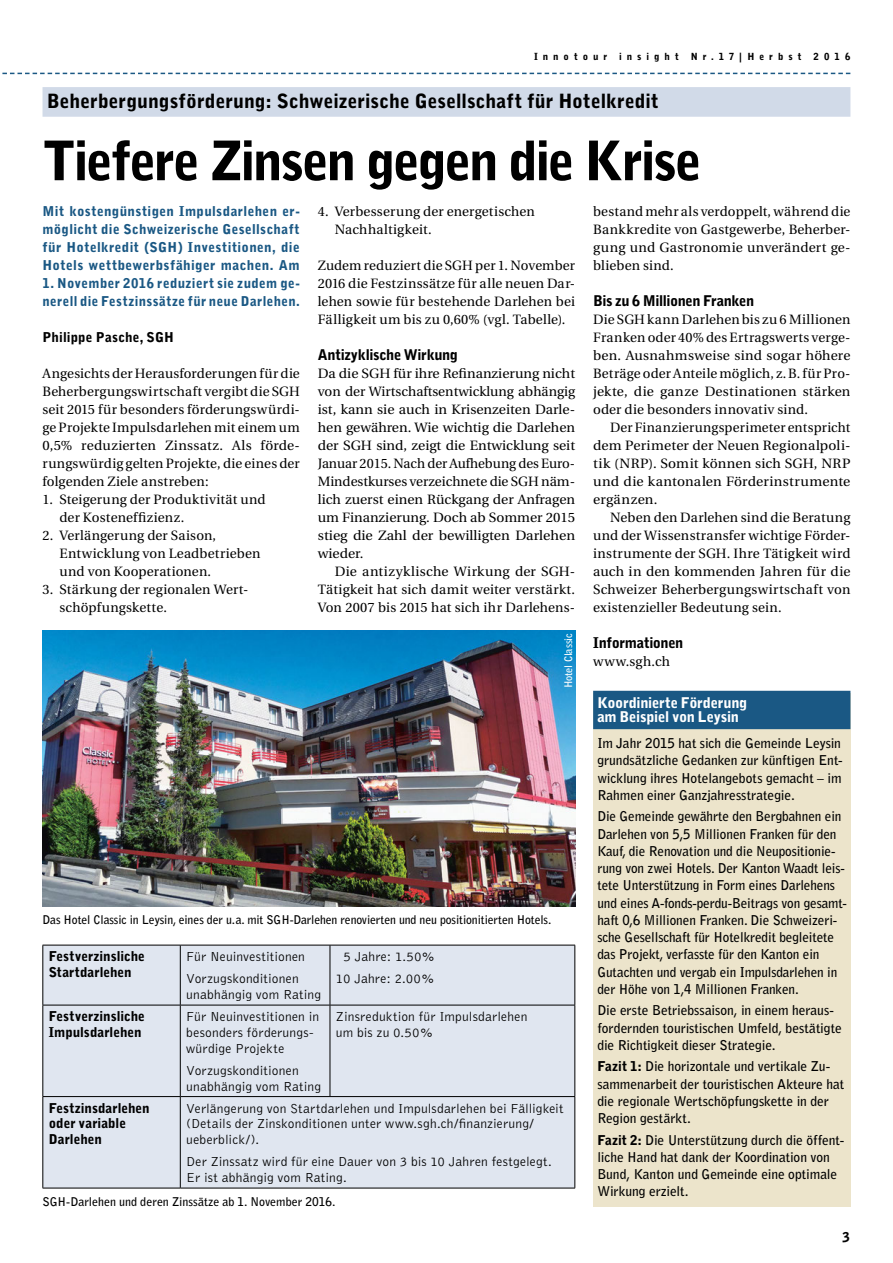
<style>
.page{position:relative;width:893px;height:1263px;background:#fff}
.page>*{position:absolute;margin:0;border:0;box-sizing:border-box;transform-origin:0 0}
.t1{font:900 54px "Bell Gothic Std";letter-spacing:-.045em;color:#000}
.t2{font:900 19.5px "Bell Gothic Std";color:#000}
.t3{font:900 14.7px "Bell Gothic Std";letter-spacing:-.03em;color:#000}
.t4{font:900 14.7px/14.4px "Bell Gothic Std";letter-spacing:-.02em;color:#fff}
.t5{font:13.5px/18px "Utopia";letter-spacing:.01em;color:#000;text-align:justify}
.t6{font:700 13.5px/17.2px "Bell Gothic Std";letter-spacing:-.01em;color:#000}
.t7{font:300 13.5px/15.8px "Bell Gothic Std";letter-spacing:.015em;color:#000}
.t8{font:900 13.5px/18px "Bell Gothic Std";letter-spacing:.03em;color:#1a5884;text-align:justify}
.t9{font:900 13.5px/15.8px "Bell Gothic Std";color:#000}
.t10{font:700 12px "Bell Gothic Std";letter-spacing:-.01em;color:#000}
.t11{font:700 10.5px "Bell Gothic Std";letter-spacing:-.02em;color:#fff}
.t12{font:900 9.75px "Bell Gothic Std";letter-spacing:.51em;color:#000}
.s1{font-weight:900}
</style>
<div class="page">
<svg style="left:2px;top:73px;width:848px;height:1px"></svg>
<div style="left:43px;top:87px;width:807px;height:30px;background:#d1dae8"></div>
<div style="left:593px;top:693px;width:257px;height:513px;background:#ece4cb"></div>
<div style="left:593px;top:691px;width:257px;height:38px;background:#1a5884"></div>
<div style="left:44px;top:946px;width:531px;height:242px;background:#e0e6f0"></div>
<hr style="left:43px;top:945px;width:137px;height:1px;background:#000">
<hr style="left:43px;top:945px;width:1px;height:60px;background:#000">
<hr style="left:180px;top:945px;width:150px;height:1px;background:#000">
<hr style="left:180px;top:945px;width:1px;height:60px;background:#000">
<hr style="left:330px;top:945px;width:245px;height:1px;background:#000">
<hr style="left:330px;top:945px;width:1px;height:60px;background:#000">
<hr style="left:575px;top:945px;width:1px;height:60px;background:#000">
<hr style="left:43px;top:1005px;width:137px;height:1px;background:#000">
<hr style="left:43px;top:1005px;width:1px;height:91px;background:#000">
<hr style="left:180px;top:1005px;width:150px;height:1px;background:#000">
<hr style="left:180px;top:1005px;width:1px;height:91px;background:#000">
<hr style="left:330px;top:1005px;width:245px;height:1px;background:#000">
<hr style="left:330px;top:1005px;width:1px;height:91px;background:#000">
<hr style="left:575px;top:1005px;width:1px;height:91px;background:#000">
<hr style="left:43px;top:1096px;width:137px;height:1px;background:#000">
<hr style="left:43px;top:1097px;width:1px;height:91px;background:#000">
<hr style="left:180px;top:1096px;width:150px;height:1px;background:#000">
<hr style="left:180px;top:1097px;width:1px;height:91px;background:#000">
<hr style="left:330px;top:1096px;width:245px;height:1px;background:#000">
<hr style="left:575px;top:1097px;width:1px;height:91px;background:#000">
<hr style="left:43px;top:1188px;width:137px;height:1px;background:#000">
<hr style="left:180px;top:1188px;width:150px;height:1px;background:#000">
<hr style="left:330px;top:1188px;width:245px;height:1px;background:#000">
<img style="left:43px;top:630px;width:532px;height:276px">
<p class="t12" style="left:534px;top:51px;width:318px">Innotour insight Nr.17|Herbst 2016</p>
<h2 class="t2" style="left:47px;top:90px;width:614px">Beherbergungsförderung: Schweizerische Gesellschaft für Hotelkredit</h2>
<h1 class="t1" style="left:43px;top:129px;width:661px">Tiefere Zinsen gegen die Krise</h1>
<p class="t8" style="left:43px;top:203px;width:259px">Mit kostengünstigen Impulsdarlehen er&shy;möglicht die Schweizerische Gesellschaft für Hotelkredit (SGH) Investitionen, die Hotels wettbewerbsfähiger machen. Am</p>
<p class="t8" style="left:43px;top:275px;width:259px">1. November 2016 reduziert sie zudem ge&shy;nerell die Festzinssätze für neue Darlehen.</p>
<p class="t9" style="left:43px;top:330px;width:133px">Philippe Pasche, SGH</p>
<p class="t5" style="left:43px;top:365px;width:259px">Angesichts der Herausforderungen für die Beherbergungswirtschaft vergibt die SGH seit 2015 für besonders förderungswürdi&shy;ge Projekte Impulsdarlehen mit einem um 0,5% reduzierten Zinssatz. Als förde&shy;rungswürdig gelten Projekte, die eines der folgenden Ziele anstreben:</p>
<p class="t5" style="left:60px;top:491px;width:207px;text-indent:-17px">1. Steigerung der Produktivität und der Kosteneffizienz.</p>
<p class="t5" style="left:60px;top:527px;width:202px;text-align:left;text-indent:-17px">2. Verlängerung der Saison,<br>Entwicklung von Leadbetrieben und von Kooperationen.</p>
<p class="t5" style="left:60px;top:581px;width:188px;text-indent:-17px">3. Stärkung der regionalen Wert&shy;schöpfungskette.</p>
<p class="t5" style="left:335px;top:203px;width:202px;text-indent:-17px">4. Verbesserung der energetischen<br>Nachhaltigkeit.</p>
<p class="t5" style="left:318px;top:257px;width:259px">Zudem reduziert die SGH per 1. November 2016 die Festzinssätze für alle neuen Dar&shy;lehen sowie für bestehende Darlehen bei Fälligkeit um bis zu 0,60% (vgl. Tabelle).</p>
<p class="t3" style="left:318px;top:346px;width:142px">Antizyklische Wirkung</p>
<p class="t5" style="left:318px;top:365px;width:259px">Da die SGH für ihre Refinanzierung nicht von der Wirtschaftsentwicklung abhängig ist, kann sie auch in Krisenzeiten Darle&shy;hen gewähren. Wie wichtig die Darlehen der SGH sind, zeigt die Entwicklung seit Januar 2015. Nach der Aufhebung des Euro-Mindestkurses verzeichnete die SGH näm&shy;lich zuerst einen Rückgang der Anfragen um Finanzierung. Doch ab Sommer 2015 stieg die Zahl der bewilligten Darlehen wieder.</p>
<p class="t5" style="left:318px;top:563px;width:259px;text-indent:17px">Die antizyklische Wirkung der SGH-Tätigkeit hat sich damit weiter verstärkt.<br>Von 2007 bis 2015 hat sich ihr Darlehens-</p>
<p class="t5" style="left:593px;top:203px;width:259px">bestand mehr als verdoppelt, während die Bankkredite von Gastgewerbe, Beherber&shy;gung und Gastronomie unverändert ge&shy;blieben sind.</p>
<p class="t3" style="left:593px;top:292px;width:163px">Bis zu 6 Millionen Franken</p>
<p class="t5" style="left:593px;top:311px;width:259px">Die SGH kann Darlehen bis zu 6 Millionen Franken oder 40% des Ertragswerts verge&shy;ben. Ausnahmsweise sind sogar höhere Beträge oder Anteile möglich, z.B. für Pro&shy;jekte, die ganze Destinationen stärken oder die besonders innovativ sind.</p>
<p class="t5" style="left:593px;top:419px;width:259px;text-indent:17px">Der Finanzierungsperimeter entspricht dem Perimeter der Neuen Regionalpoli&shy;tik (NRP). Somit können sich SGH, NRP und die kantonalen Förderinstrumente ergänzen.</p>
<p class="t5" style="left:593px;top:509px;width:259px;text-indent:17px">Neben den Darlehen sind die Beratung und der Wissenstransfer wichtige Förder&shy;instrumente der SGH. Ihre Tätigkeit wird auch in den kommenden Jahren für die Schweizer Beherbergungswirtschaft von existenzieller Bedeutung sein.</p>
<p class="t3" style="left:593px;top:634px;width:92px">Informationen</p>
<p class="t5" style="left:593px;top:653px;width:78px">www.sgh.ch</p>
<p class="t11" style="left:562px;top:688px;width:57px;rotate:-90deg">Hotel Classic</p>
<p class="t10" style="left:43px;top:913px;width:510px">Das Hotel Classic in Leysin, eines der u.a. mit SGH-Darlehen renovierten und neu positionitierten Hotels.</p>
<p class="t9" style="left:49px;top:949px;width:98px">Festverzinsliche<br>Startdarlehen</p>
<p class="t7" style="left:186px;top:946px;width:120px;line-height:22.2px">Für Neuinvestitionen<br>Vorzugskonditionen</p>
<p class="t7" style="left:186px;top:987px;width:136px">unabhängig vom Rating</p>
<p class="t9" style="left:49px;top:1009px;width:98px">Festverzinsliche<br>Impulsdarlehen</p>
<p class="t7" style="left:186px;top:1009px;width:134px">Für Neuinvestitionen in besonders förderungs&shy;würdige Projekte</p>
<p class="t7" style="left:186px;top:1063px;width:136px">Vorzugskonditionen unabhängig vom Rating</p>
<p class="t7" style="left:336px;top:946px;width:101px;line-height:22.2px;text-align:center">5 Jahre: 1.50%<br>10 Jahre: 2.00%</p>
<p class="t7" style="left:336px;top:1009px;width:193px">Zinsreduktion für Impulsdarlehen um bis zu 0.50%</p>
<p class="t9" style="left:49px;top:1100px;width:102px">Festzinsdarlehen oder variable<br>Darlehen</p>
<p class="t7" style="left:186px;top:1101px;width:379px">Verlängerung von Startdarlehen und Impulsdarlehen bei Fälligkeit (Details der Zinskonditionen unter www.sgh.ch/finanzierung/ ueberblick/).</p>
<p class="t7" style="left:186px;top:1154px;width:367px">Der Zinssatz wird für eine Dauer von 3 bis 10 Jahren festgelegt.<br>Er ist abhängig vom Rating.</p>
<p class="t10" style="left:43px;top:1195px;width:295px">SGH-Darlehen und deren Zinssätze ab 1. November 2016.</p>
<p class="t4" style="left:597px;top:696px;width:152px">Koordinierte Förderung am Beispiel von Leysin</p>
<p class="t6" style="left:597px;top:735px;width:247px">Im Jahr 2015 hat sich die Gemeinde Leysin grundsätzliche Gedanken zur künftigen Ent&shy;wicklung ihres Hotelangebots gemacht – im Rahmen einer Ganzjahresstrategie.</p>
<p class="t6" style="left:597px;top:808px;width:251px">Die Gemeinde gewährte den Bergbahnen ein Darlehen von 5,5 Millionen Franken für den Kauf, die Renovation und die Neupositionie&shy;rung von zwei Hotels. Der Kanton Waadt leis&shy;tete Unterstützung in Form eines Darlehens und eines A-fonds-perdu-Beitrags von gesamt&shy;haft 0,6 Millionen Franken. Die Schweizeri&shy;sche Gesellschaft für Hotelkredit begleitete das Projekt, verfasste für den Kanton ein Gutachten und vergab ein Impulsdarlehen in der Höhe von 1,4 Millionen Franken.</p>
<p class="t6" style="left:597px;top:1002px;width:246px">Die erste Betriebssaison, in einem heraus&shy;fordernden touristischen Umfeld, bestätigte die Richtigkeit dieser Strategie.</p>
<p class="t6" style="left:597px;top:1058px;width:248px"><span class="s1">Fazit 1:</span> Die horizontale und vertikale Zu&shy;sammenarbeit der touristischen Akteure hat die regionale Wertschöpfungskette in der Region gestärkt.</p>
<p class="t6" style="left:597px;top:1131px;width:248px"><span class="s1">Fazit 2:</span> Die Unterstützung durch die öffent&shy;liche Hand hat dank der Koordination von Bund, Kanton und Gemeinde eine optimale Wirkung erzielt.</p>
<p class="t9" style="left:842px;top:1230px;width:9px">3</p>
</div>
